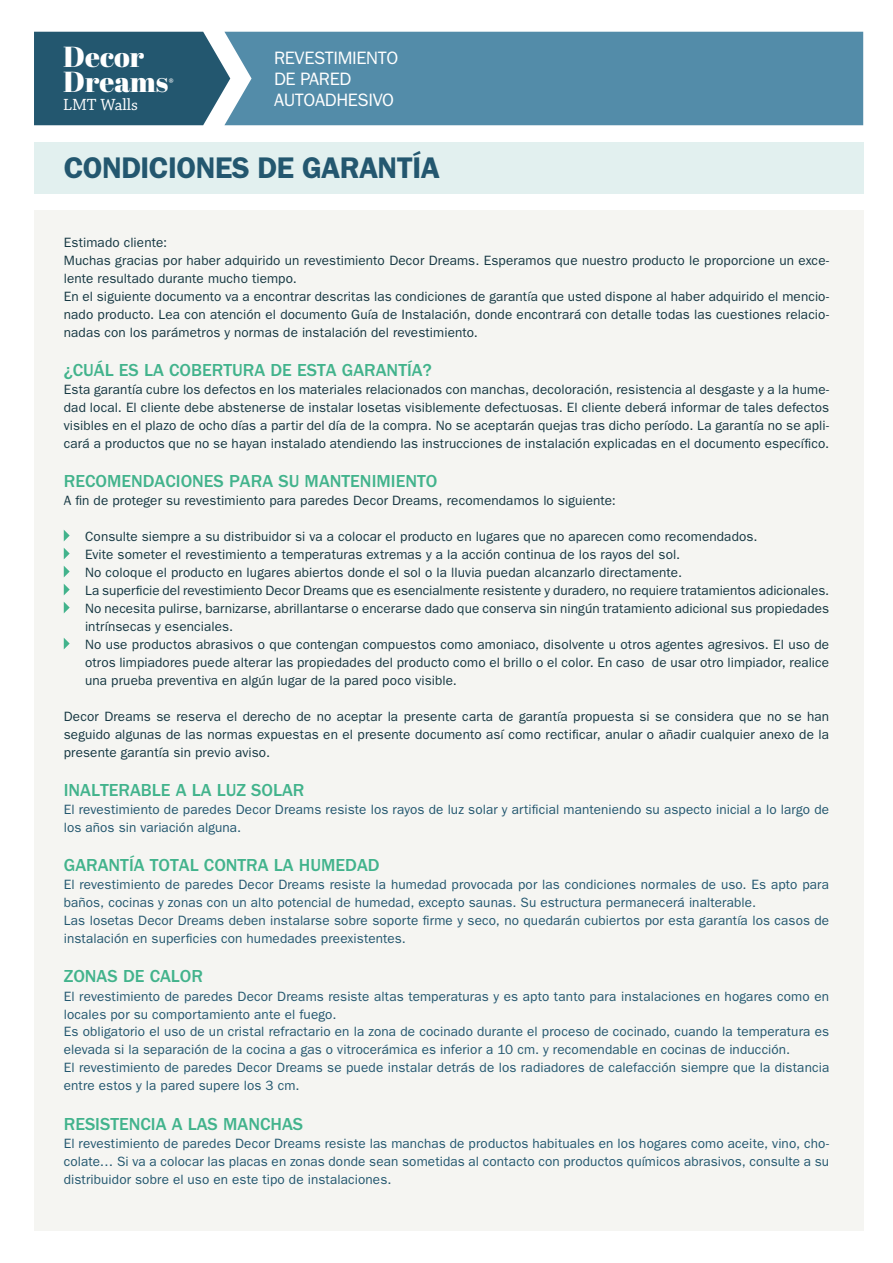
<style>
.page{position:relative;width:893px;height:1263px;background:#fff}
.page>*{position:absolute;margin:0;border:0;box-sizing:border-box;transform-origin:0 0}
.t1{font:600 30px "ITC Franklin Gothic Std";letter-spacing:-.02em;color:#23576f}
.t2{font:28.95px/25.2px "Abril Fatface";color:#fff}
.t3{font:500 18px "ITC Franklin Gothic Std";color:#42b38c}
.t4{font:18px/21px "ITC Franklin Gothic Std";letter-spacing:-.02em;color:#fff}
.t5{font:17.1px "Chaparral Pro";color:#fff}
.t6{font:13.5px/18px "ITC Franklin Gothic Std";letter-spacing:.01em;color:#153742}
.t7{font:13.5px/18px "ITC Franklin Gothic Std";letter-spacing:.01em;color:#23576f}
.t8{font:11.55px "Chaparral Pro";color:#fff}
</style>
<div class="page">
<div style="left:230px;top:32px;width:633px;height:93px;background:#538ca9"></div>
<div style="left:34px;top:32px;width:196px;height:93px;background:#23576f"></div>
<div style="left:34px;top:211px;width:829px;height:1020px;background:#f5f5f2"></div>
<div style="left:34px;top:142px;width:829px;height:51px;background:#e2f0ef"></div>
<svg style="left:64px;top:530px;width:6px;height:11px"></svg>
<svg style="left:64px;top:548px;width:6px;height:11px"></svg>
<svg style="left:64px;top:566px;width:6px;height:11px"></svg>
<svg style="left:64px;top:584px;width:6px;height:11px"></svg>
<svg style="left:64px;top:602px;width:6px;height:11px"></svg>
<svg style="left:64px;top:638px;width:6px;height:11px"></svg>
<h2 class="t2" style="left:63px;top:43px;width:107px">Decor<br>Dreams</h2>
<p class="t8" style="left:168px;top:75px;width:7px">®</p>
<p class="t5" style="left:63px;top:95px;width:76px">LMT Walls</p>
<h3 class="t4" style="left:274px;top:47px;width:126px">REVESTIMIENTO<br>DE PARED<br>AUTOADHESIVO</h3>
<h1 class="t1" style="left:64px;top:150px;width:378px">CONDICIONES DE GARANTÍA</h1>
<p class="t6" style="left:64px;top:234px;width:767px">Estimado cliente:<br>Muchas gracias por haber adquirido un revestimiento Decor Dreams. Esperamos que nuestro producto le proporcione un exce&shy;lente resultado durante mucho tiempo.<br>En el siguiente documento va a encontrar descritas las condiciones de garantía que usted dispone al haber adquirido el mencio&shy;nado producto. Lea con atención el documento Guía de Instalación, donde encontrará con detalle todas las cuestiones relacio&shy;nadas con los parámetros y normas de instalación del revestimiento.</p>
<h3 class="t3" style="left:64px;top:360px;width:369px">¿CUÁL ES LA COBERTURA DE ESTA GARANTÍA?</h3>
<p class="t6" style="left:64px;top:381px;width:767px;text-align:justify">Esta garantía cubre los defectos en los materiales relacionados con manchas, decoloración, resistencia al desgaste y a la hume&shy;dad local. El cliente debe abstenerse de instalar losetas visiblemente defectuosas. El cliente deberá informar de tales defectos visibles en el plazo de ocho días a partir del día de la compra. No se aceptarán quejas tras dicho período. La garantía no se apli&shy;cará a productos que no se hayan instalado atendiendo las instrucciones de instalación explicadas en el documento específico.</p>
<h3 class="t3" style="left:64px;top:471px;width:375px">RECOMENDACIONES PARA SU MANTENIMIENTO</h3>
<p class="t6" style="left:64px;top:492px;width:554px">A fin de proteger su revestimiento para paredes Decor Dreams, recomendamos lo siguiente:</p>
<p class="t6" style="left:85px;top:528px;width:746px">Consulte siempre a su distribuidor si va a colocar el producto en lugares que no aparecen como recomendados.<br>Evite someter el revestimiento a temperaturas extremas y a la acción continua de los rayos del sol.<br>No coloque el producto en lugares abiertos donde el sol o la lluvia puedan alcanzarlo directamente.<br>La superficie del revestimiento Decor Dreams que es esencialmente resistente y duradero, no requiere tratamientos adicionales.<br>No necesita pulirse, barnizarse, abrillantarse o encerarse dado que conserva sin ningún tratamiento adicional sus propiedades intrínsecas y esenciales.<br>No use productos abrasivos o que contengan compuestos como amoniaco, disolvente u otros agentes agresivos. El uso de otros limpiadores puede alterar las propiedades del producto como el brillo o el color. En caso de usar otro limpiador, realice una prueba preventiva en algún lugar de la pared poco visible.</p>
<p class="t6" style="left:64px;top:708px;width:767px;text-align:justify">Decor Dreams se reserva el derecho de no aceptar la presente carta de garantía propuesta si se considera que no se han seguido algunas de las normas expuestas en el presente documento así como rectificar, anular o añadir cualquier anexo de la presente garantía sin previo aviso.</p>
<h3 class="t3" style="left:64px;top:780px;width:242px">INALTERABLE A LA LUZ SOLAR</h3>
<p class="t7" style="left:64px;top:801px;width:767px">El revestimiento de paredes Decor Dreams resiste los rayos de luz solar y artificial manteniendo su aspecto inicial a lo largo de los años sin variación alguna.</p>
<h3 class="t3" style="left:64px;top:855px;width:317px">GARANTÍA TOTAL CONTRA LA HUMEDAD</h3>
<p class="t7" style="left:64px;top:876px;width:767px">El revestimiento de paredes Decor Dreams resiste la humedad provocada por las condiciones normales de uso. Es apto para baños, cocinas y zonas con un alto potencial de humedad, excepto saunas. Su estructura permanecerá inalterable.<br>Las losetas Decor Dreams deben instalarse sobre soporte firme y seco, no quedarán cubiertos por esta garantía los casos de instalación en superficies con humedades preexistentes.</p>
<h3 class="t3" style="left:64px;top:966px;width:141px">ZONAS DE CALOR</h3>
<p class="t7" style="left:64px;top:987px;width:767px">El revestimiento de paredes Decor Dreams resiste altas temperaturas y es apto tanto para instalaciones en hogares como en locales por su comportamiento ante el fuego.<br>Es obligatorio el uso de un cristal refractario en la zona de cocinado durante el proceso de cocinado, cuando la temperatura es elevada si la separación de la cocina a gas o vitrocerámica es inferior a 10 cm. y recomendable en cocinas de inducción.<br>El revestimiento de paredes Decor Dreams se puede instalar detrás de los radiadores de calefacción siempre que la distancia entre estos y la pared supere los 3 cm.</p>
<h3 class="t3" style="left:64px;top:1113px;width:241px">RESISTENCIA A LAS MANCHAS</h3>
<p class="t7" style="left:64px;top:1134px;width:767px;text-align:justify">El revestimiento de paredes Decor Dreams resiste las manchas de productos habituales en los hogares como aceite, vino, cho&shy;colate… Si va a colocar las placas en zonas donde sean sometidas al contacto con productos químicos abrasivos, consulte a su distribuidor sobre el uso en este tipo de instalaciones.</p>
</div>
